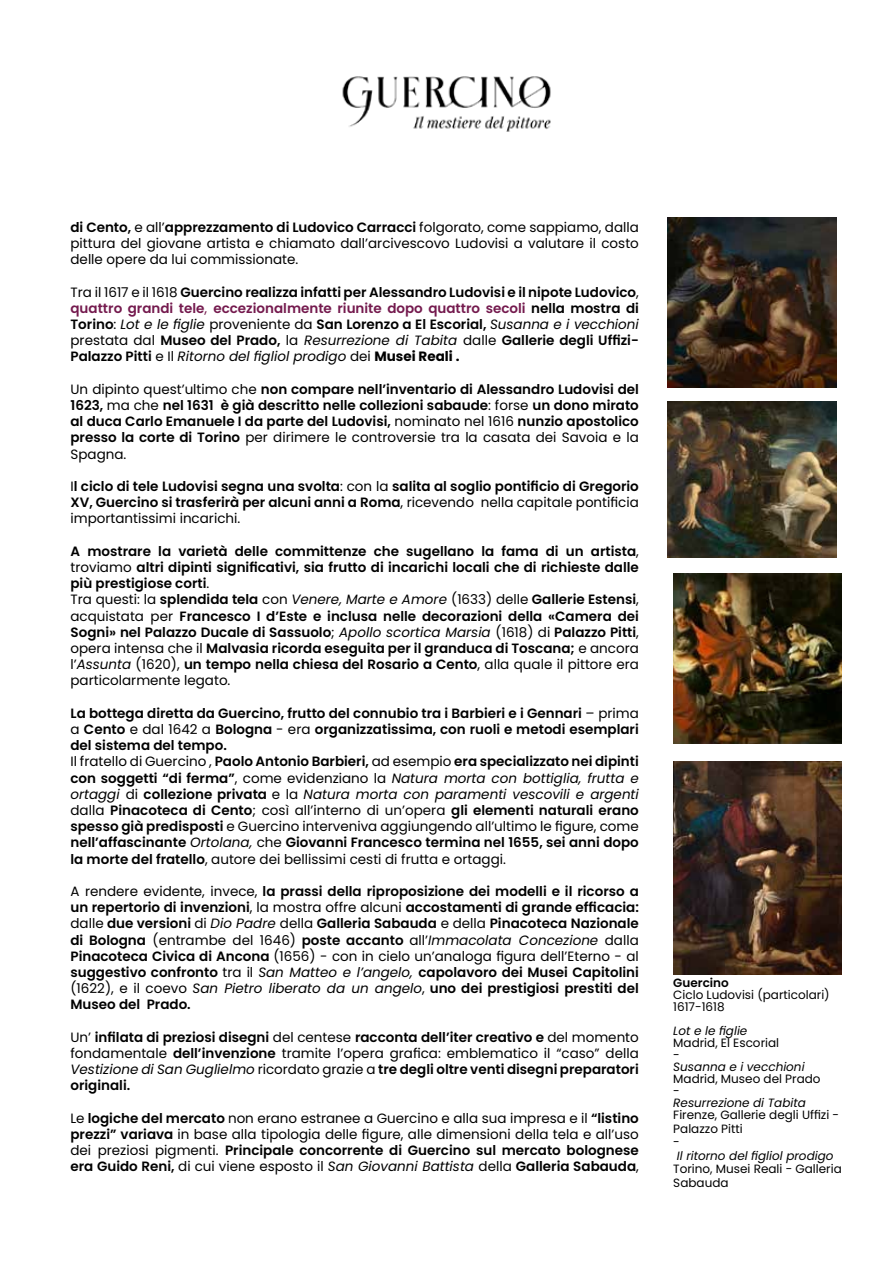
<style>
.page{position:relative;width:893px;height:1263px;background:#fff}
.page>*{position:absolute;margin:0;border:0;box-sizing:border-box;transform-origin:0 0}
.t1{font:600 13.5px/16.2px "Poppins";color:#000;text-align:justify}
.t2{font:13.5px/16.2px "Poppins";color:#000;text-align:justify}
.t3{font:12px/12px "Poppins";color:#000}
.t4{font:italic 12px "Poppins";color:#000}
.t5{font:600 12px "Poppins";color:#000}
.s1{font-weight:600}
.s2{font-weight:400}
.s3{color:#741a4e}
.s4{font-weight:400;color:#741a4e}
.s5{font-weight:400;font-style:italic}
.s6{font-weight:700}
.s7{font-style:italic}
</style>
<div class="page">
<img style="left:342px;top:76px;width:209px;height:56px">
<img style="left:668px;top:218px;width:168px;height:170px">
<img style="left:668px;top:402px;width:168px;height:156px">
<img style="left:673px;top:573px;width:169px;height:170px">
<img style="left:673px;top:761px;width:169px;height:213px">
<p class="t2" style="left:70px;top:219px;width:570px"><span class="s1">di Cento,</span> e all’<span class="s1">apprezzamento di Ludovico Carracci</span> folgorato, come sappiamo, dalla pittura del giovane artista e chiamato dall’arcivescovo Ludovisi a valutare il costo delle opere da lui commissionate.</p>
<p class="t1" style="left:70px;top:284px;width:570px"><span class="s2">Tra il 1617 e il 1618</span> Guercino realizza infatti per Alessandro Ludovisi e il nipote Ludovico<span class="s2">, </span><span class="s3">quattro grandi tele</span><span class="s4">,</span> <span class="s3">eccezionalmente riunite dopo quattro secoli</span> nella mostra di Torino<span class="s2">:</span> <span class="s5">Lot e le figlie</span> <span class="s2">proveniente da</span> San Lorenzo a El Escorial, <span class="s5">Susanna e i vecchioni </span><span class="s2">prestata dal</span> Museo del Prado, <span class="s2">la</span> <span class="s5">Resurrezione di Tabita</span> <span class="s2">dalle</span> Gallerie degli Uffizi-Palazzo Pitti <span class="s2">e Il</span> <span class="s5">Ritorno del figliol prodigo</span> <span class="s2">dei</span> <span class="s6">Musei Reali .</span></p>
<p class="t1" style="left:70px;top:381px;width:570px"><span class="s2">Un dipinto quest’ultimo che</span> non compare nell’inventario di Alessandro Ludovisi del 1623, <span class="s2">ma che</span> nel 1631 è già descritto nelle collezioni sabaude<span class="s2">: forse</span> un dono mirato al duca Carlo Emanuele I da parte del Ludovisi, <span class="s2">nominato nel 1616</span> nunzio apostolico presso la corte di Torino <span class="s2">per dirimere le controversie tra la casata dei Savoia e la Spagna.</span></p>
<p class="t1" style="left:70px;top:478px;width:570px"><span class="s2">I</span>l ciclo di tele Ludovisi segna una svolta<span class="s2">: con la</span> salita al soglio pontificio di Gregorio XV, Guercino si trasferirà per alcuni anni a Roma<span class="s2">, ricevendo nella capitale pontificia importantissimi incarichi.</span></p>
<p class="t1" style="left:70px;top:543px;width:570px;text-align:left">A mostrare la varietà delle committenze che sugellano la fama di un artista<span class="s2">, troviamo</span> altri dipinti significativi, sia frutto di incarichi locali che di richieste dalle più prestigiose corti<span class="s2">.<br>Tra questi: la</span> splendida tela <span class="s2">con</span> <span class="s5">Venere, Marte e Amore</span> <span class="s2">(1633) delle</span> Gallerie Estensi<span class="s2">, acquistata per</span> Francesco I d’Este e inclusa nelle decorazioni della «Camera dei Sogni» nel Palazzo Ducale di Sassuolo<span class="s2">;</span> <span class="s5">Apollo scortica Marsia</span> <span class="s2">(1618) di</span> Palazzo Pitti<span class="s2">, opera intensa che il</span> Malvasia ricorda eseguita per il granduca di Toscana; <span class="s2">e ancora l’</span><span class="s5">Assunta</span> <span class="s2">(1620),</span> un tempo nella chiesa del Rosario a Cento<span class="s2">, alla quale il pittore era particolarmente legato.</span></p>
<p class="t1" style="left:70px;top:705px;width:570px;text-align:left">La bottega diretta da Guercino, frutto del connubio tra i Barbieri e i Gennari <span class="s2">– prima a</span> Cento <span class="s2">e dal 1642 a</span> Bologna <span class="s2">- era</span> organizzatissima, con ruoli e metodi esemplari del sistema del tempo.<br><span class="s2">Il fratello di Guercino ,</span> Paolo Antonio Barbieri, <span class="s2">ad esempio</span> era specializzato nei dipinti con soggetti “di ferma”<span class="s2">, come evidenziano la</span> <span class="s5">Natura morta con bottiglia, frutta e ortaggi</span> <span class="s2">di</span> collezione privata <span class="s2">e la</span> <span class="s5">Natura morta con paramenti vescovili e argenti </span><span class="s2">dalla</span> Pinacoteca di Cento<span class="s2">; così all’interno di un’opera</span> gli elementi naturali erano spesso già predisposti <span class="s2">e Guercino interveniva aggiungendo all’ultimo le figure, come </span>nell’affascinante <span class="s5">Ortolana,</span> <span class="s2">che</span> Giovanni Francesco termina nel 1655, sei anni dopo la morte del fratello<span class="s2">, autore dei bellissimi cesti di frutta e ortaggi.</span></p>
<p class="t1" style="left:70px;top:883px;width:570px"><span class="s2">A rendere evidente, invece,</span> la prassi della riproposizione dei modelli e il ricorso a un repertorio di invenzioni<span class="s2">, la mostra offre alcuni</span> accostamenti di grande efficacia: <span class="s2">dalle</span> due versioni <span class="s2">di</span> <span class="s5">Dio Padre</span> <span class="s2">della</span> Galleria Sabauda <span class="s2">e della</span> Pinacoteca Nazionale di Bologna <span class="s2">(entrambe del 1646)</span> poste accanto <span class="s2">all’</span><span class="s5">Immacolata Concezione</span> <span class="s2">dalla </span>Pinacoteca Civica di Ancona <span class="s2">(1656) - con in cielo un’analoga figura dell’Eterno - al </span>suggestivo confronto <span class="s2">tra il</span> <span class="s5">San Matteo e l’angelo,</span> capolavoro dei Musei Capitolini <span class="s2">(1622), e il coevo</span> <span class="s5">San Pietro liberato da un angelo</span><span class="s2">,</span> uno dei prestigiosi prestiti del Museo del Prado.</p>
<p class="t1" style="left:70px;top:1029px;width:570px"><span class="s2">Un’</span> infilata di preziosi disegni <span class="s2">del centese</span> racconta dell’iter creativo e <span class="s2">del momento fondamentale</span> dell’invenzione <span class="s2">tramite l’opera grafica: emblematico il “caso” della </span><span class="s5">Vestizione di San Guglielmo</span> <span class="s2">ricordato grazie a</span> tre degli oltre venti disegni preparatori originali.</p>
<p class="t2" style="left:70px;top:1110px;width:570px">Le <span class="s1">logiche del mercato</span> non erano estranee a Guercino e alla sua impresa e il <span class="s1">“listino prezzi” variava</span> in base alla tipologia delle figure, alle dimensioni della tela e all’uso dei preziosi pigmenti. <span class="s1">Principale concorrente di Guercino sul mercato bolognese era Guido Reni,</span> di cui viene esposto il <span class="s7">San Giovanni Battista</span> della <span class="s1">Galleria Sabauda</span>,</p>
<p class="t5" style="left:673px;top:976px;width:57px">Guercino</p>
<p class="t3" style="left:673px;top:989px;width:158px">Ciclo Ludovisi (particolari)<br>1617-1618</p>
<p class="t4" style="left:673px;top:1024px;width:76px">Lot e le figlie</p>
<p class="t3" style="left:673px;top:1037px;width:107px">Madrid, El Escorial -</p>
<p class="t4" style="left:673px;top:1060px;width:133px">Susanna e i vecchioni</p>
<p class="t3" style="left:673px;top:1073px;width:149px">Madrid, Museo del Prado -</p>
<p class="t4" style="left:673px;top:1096px;width:134px">Resurrezione di Tabita</p>
<p class="t3" style="left:673px;top:1108px;width:167px;line-height:13.5px">Firenze, Gallerie degli Uffizi -<br>Palazzo Pitti<br>-</p>
<p class="t4" style="left:677px;top:1148px;width:158px">Il ritorno del figliol prodigo</p>
<p class="t3" style="left:673px;top:1162px;width:170px;line-height:13.5px">Torino, Musei Reali - Galleria<br>Sabauda</p>
</div>
